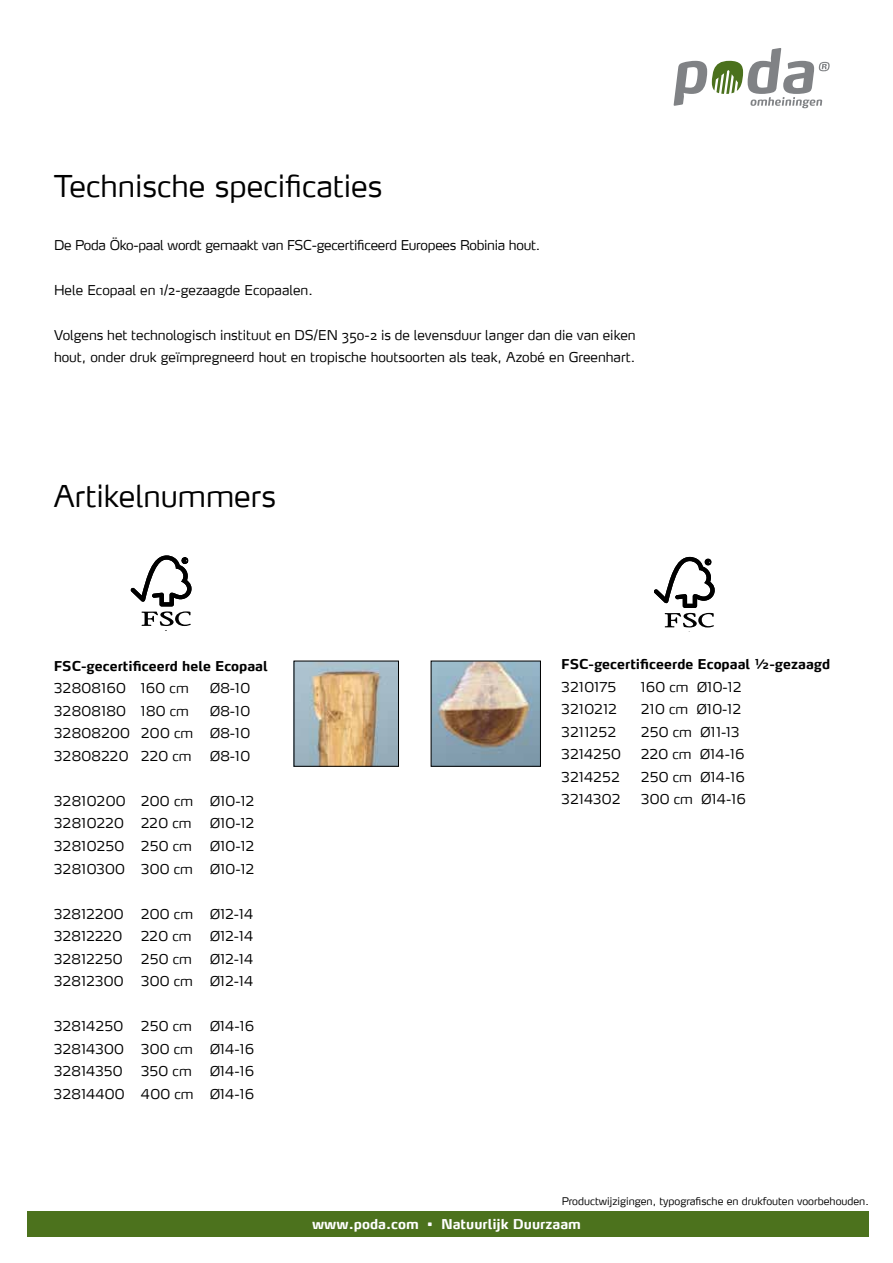
<style>
.page{position:relative;width:893px;height:1263px;background:#fff}
.page>*{position:absolute;margin:0;border:0;box-sizing:border-box;transform-origin:0 0}
.t1{font:300 30px "Max";color:#000}
.t2{font:300 13.5px/22.5px "Max LF";letter-spacing:.015em;color:#000;text-align:justify}
.t3{font:300 13.5px/22.5px "Max";color:#000}
.t4{font:300 13.5px "Max";letter-spacing:-.02em;color:#000}
.t5{font:700 13.5px "Max LF";color:#000}
.t6{font:700 13.5px "Max";color:#fff}
.t7{font:300 10.5px "Max";color:#000}
</style>
<div class="page">
<div style="left:27px;top:1211px;width:842px;height:26px;background:#4c721d"></div>
<svg style="left:674px;top:48px;width:156px;height:60px"></svg>
<img style="left:296px;top:663px;width:101px;height:101px">
<img style="left:433px;top:663px;width:106px;height:101px">
<svg style="left:130px;top:555px;width:62px;height:71px"></svg>
<svg style="left:654px;top:556px;width:61px;height:72px"></svg>
<h1 class="t1" style="left:54px;top:168px;width:330px">Technische specificaties</h1>
<p class="t4" style="left:54px;top:236px;width:488px">De Poda Öko-paal wordt gemaakt van FSC-gecertificeerd Europees Robinia hout.</p>
<p class="t3" style="left:54px;top:279px;width:260px">Hele Ecopaal en 1/2-gezaagde Ecopaalen.</p>
<p class="t3" style="left:54px;top:324px;width:583px">Volgens het technologisch instituut en DS/EN 350-2 is de levensduur langer dan die van eiken hout, onder druk geïmpregneerd hout en tropische houtsoorten als teak, Azobé en Greenhart.</p>
<h1 class="t1" style="left:54px;top:478px;width:224px">Artikelnummers</h1>
<p class="t5" style="left:54px;top:657px;width:215px">FSC-gecertificeerd hele Ecopaal</p>
<p class="t2" style="left:54px;top:677px;width:136px">32808160 160 cm</p>
<p class="t2" style="left:210px;top:677px;width:42px">Ø8-10</p>
<p class="t2" style="left:54px;top:699px;width:137px">32808180 180 cm</p>
<p class="t2" style="left:54px;top:699px;width:198px;text-indent:156px">Ø8-10<br>32808200 200 cm Ø8-10<br>32808220 220 cm</p>
<p class="t2" style="left:210px;top:744px;width:42px">Ø8-10</p>
<p class="t2" style="left:54px;top:789px;width:202px">32810200 200 cm Ø10-12<br>32810220 220 cm</p>
<p class="t2" style="left:210px;top:812px;width:46px">Ø10-12</p>
<p class="t2" style="left:54px;top:834px;width:140px">32810250 250 cm</p>
<p class="t2" style="left:210px;top:834px;width:46px">Ø10-12</p>
<p class="t2" style="left:54px;top:857px;width:141px">32810300 300 cm</p>
<p class="t2" style="left:210px;top:857px;width:46px">Ø10-12</p>
<p class="t2" style="left:54px;top:902px;width:72px">32812200</p>
<p class="t2" style="left:141px;top:902px;width:114px">200 cm Ø12-14</p>
<p class="t2" style="left:54px;top:924px;width:70px">32812220</p>
<p class="t2" style="left:141px;top:924px;width:52px">220 cm</p>
<p class="t2" style="left:210px;top:924px;width:45px">Ø12-14</p>
<p class="t2" style="left:54px;top:947px;width:70px">32812250</p>
<p class="t2" style="left:141px;top:947px;width:53px">250 cm</p>
<p class="t2" style="left:210px;top:947px;width:45px">Ø12-14</p>
<p class="t2" style="left:54px;top:969px;width:72px">32812300</p>
<p class="t2" style="left:141px;top:969px;width:54px">300 cm</p>
<p class="t2" style="left:210px;top:969px;width:45px">Ø12-14</p>
<p class="t2" style="left:54px;top:1014px;width:71px">32814250</p>
<p class="t2" style="left:141px;top:1014px;width:53px">250 cm</p>
<p class="t2" style="left:210px;top:1014px;width:46px">Ø14-16</p>
<p class="t2" style="left:54px;top:1037px;width:141px">32814300 300 cm</p>
<p class="t2" style="left:210px;top:1037px;width:46px">Ø14-16</p>
<p class="t2" style="left:54px;top:1059px;width:71px">32814350</p>
<p class="t2" style="left:141px;top:1059px;width:52px">350 cm</p>
<p class="t2" style="left:54px;top:1059px;width:202px;text-align:right">Ø14-16<br>32814400 400 cm Ø14-16</p>
<p class="t5" style="left:561px;top:656px;width:270px">FSC-gecertificeerde Ecopaal ½-gezaagd</p>
<p class="t2" style="left:561px;top:675px;width:56px">3210175</p>
<p class="t2" style="left:641px;top:675px;width:102px">160 cm Ø10-12</p>
<p class="t2" style="left:561px;top:698px;width:57px">3210212</p>
<p class="t2" style="left:641px;top:698px;width:102px">210 cm Ø10-12</p>
<p class="t2" style="left:561px;top:720px;width:56px">3211252</p>
<p class="t2" style="left:641px;top:720px;width:100px">250 cm Ø11-13</p>
<p class="t2" style="left:561px;top:743px;width:61px">3214250</p>
<p class="t2" style="left:641px;top:743px;width:105px">220 cm Ø14-16</p>
<p class="t2" style="left:561px;top:765px;width:60px">3214252</p>
<p class="t2" style="left:641px;top:765px;width:106px">250 cm Ø14-16</p>
<p class="t2" style="left:561px;top:788px;width:61px">3214302</p>
<p class="t2" style="left:641px;top:788px;width:107px">300 cm Ø14-16</p>
<p class="t7" style="left:562px;top:1194px;width:309px">Productwijzigingen, typografische en drukfouten voorbehouden.</p>
<p class="t6" style="left:312px;top:1215px;width:270px">www.poda.com • Natuurlijk Duurzaam</p>
</div>
